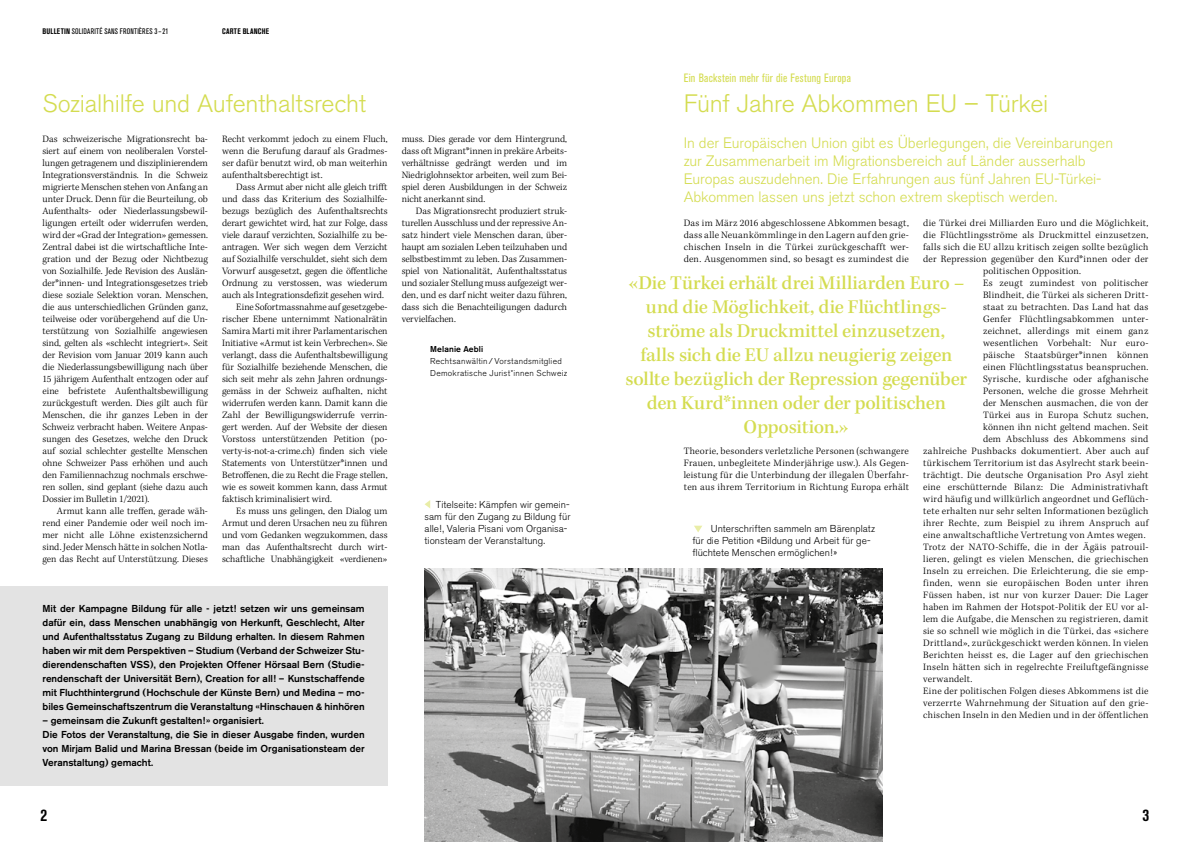
<style>
.page{position:relative;width:1191px;height:842px;background:#fff}
.page>*{position:absolute;margin:0;border:0;box-sizing:border-box;transform-origin:0 0}
.H2_25{font:300 25px "Akzidenz Grotesk BE";letter-spacing:-.01em;color:#d4dc50}
.Zitate_20{font:500 20px/24px "Kepler Std";letter-spacing:-.01em;color:#d4dc50;text-align:center}
.t1{font:700 condensed 17px "Akzidenz Grotesk BE";color:#000}
.H3_15_Lead{font:300 15px/18px "Akzidenz Grotesk BE";letter-spacing:-.005em;color:#d4dc50}
.Obertitel_12{font:condensed 12px "Akzidenz Grotesk BE";letter-spacing:.02em;color:#d4dc50}
.Lauftext_mit_10{font:300 10px/12px "Kepler Std";color:#000;text-align:justify}
.Obertitel_12-2{font:300 10px/12px "Kepler Std";letter-spacing:.025em;color:#000;text-align:justify}
.Fotostrecke_10{font:500 10px/14px "Akzidenz Grotesk BE";letter-spacing:-.005em;color:#000;text-align:justify}
.Fotolegende_10{font:300 10px/12px "Akzidenz Grotesk BE";letter-spacing:.005em;color:#000}
.Person_8{font:300 8.5px/12px "Akzidenz Grotesk BE";letter-spacing:.03em;color:#000}
.Rubrik_10{font:condensed 8px "Akzidenz Grotesk BE";letter-spacing:.025em;color:#000}
.t2{font:700 condensed 8px "Akzidenz Grotesk BE";letter-spacing:.03em;color:#000}
.s1{font-weight:700}
.s2{font-weight:500}
</style>
<div class="page">
<svg style="left:424px;top:500px;width:6px;height:8px"></svg>
<div style="left:0;top:586px;width:387px;height:199px;background:#e3e3e3"></div>
<img style="left:424px;top:568px;width:458px;height:274px">
<svg style="left:694px;top:526px;width:8px;height:6px"></svg>
<svg style="left:737px;top:627px;width:45px;height:62px;background:#999998"></svg>
<p class="Rubrik_10" style="left:43px;top:27px;width:127px"><span class="s1">BULLETIN</span> SOLIDARITÉ SANS FRONTIÈRES 3–21</p>
<p class="t2" style="left:222px;top:27px;width:48px">CARTE BLANCHE</p>
<p class="H2_25" style="left:43px;top:90px;width:325px">Sozialhilfe und Aufenthaltsrecht</p>
<p class="Lauftext_mit_10" style="left:43px;top:134px;width:167px">Das schweizerische Migrationsrecht ba&shy;siert auf einem von neoliberalen Vorstel&shy;lungen getragenem und disziplinierendem Integrationsverständnis. In die Schweiz migrierte Menschen stehen von Anfang an unter Druck. Denn für die Beurteilung, ob Aufenthalts- oder Niederlassungsbewil&shy;ligungen erteilt oder widerrufen werden, wird der «Grad der Integration» gemessen.<br>Zentral dabei ist die wirtschaftliche Inte&shy;gration und der Bezug oder Nichtbezug von Sozialhilfe. Jede Revision des Auslän&shy;der*innen- und Integrationsgesetzes trieb diese soziale Selektion voran. Menschen, die aus unterschiedlichen Gründen ganz, teilweise oder vorübergehend auf die Un&shy;terstützung von Sozialhilfe angewiesen sind, gelten als «schlecht integriert». Seit der Revision vom Januar 2019 kann auch die Niederlassungsbewilligung nach über 15 jährigem Aufenthalt entzogen oder auf eine befristete Aufenthaltsbewilligung zurückgestuft werden. Dies gilt auch für Menschen, die ihr ganzes Leben in der Schweiz verbracht haben. Weitere Anpas&shy;sungen des Gesetzes, welche den Druck auf sozial schlechter gestellte Menschen ohne Schweizer Pass erhöhen und auch den Familiennachzug nochmals erschwe&shy;ren sollen, sind geplant (siehe dazu auch Dossier im Bulletin 1/2021).</p>
<p class="Lauftext_mit_10" style="left:43px;top:506px;width:167px;text-indent:14px">Armut kann alle treffen, gerade wäh&shy;rend einer Pandemie oder weil noch im&shy;mer nicht alle Löhne existenzsichernd sind. Jeder Mensch hätte in solchen Notla&shy;gen das Recht auf Unterstützung. Dieses</p>
<p class="Lauftext_mit_10" style="left:222px;top:134px;width:167px">Recht verkommt jedoch zu einem Fluch, wenn die Berufung darauf als Gradmes&shy;ser dafür benutzt wird, ob man weiterhin aufenthaltsberechtigt ist.</p>
<p class="Lauftext_mit_10" style="left:222px;top:182px;width:167px;text-indent:14px">Dass Armut aber nicht alle gleich trifft und dass das Kriterium des Sozialhilfe&shy;bezugs bezüglich des Aufenthaltsrechts derart gewichtet wird, hat zur Folge, dass viele darauf verzichten, Sozialhilfe zu be&shy;antragen. Wer sich wegen dem Verzicht auf Sozialhilfe verschuldet, sieht sich dem Vorwurf ausgesetzt, gegen die öffentliche Ordnung zu verstossen, was wiederum auch als Integrationsdefizit gesehen wird.</p>
<p class="Lauftext_mit_10" style="left:222px;top:302px;width:167px;text-indent:14px">Eine Sofortmassnahme auf gesetzgebe&shy;rischer Ebene unternimmt Nationalrätin Samira Marti mit ihrer Parlamentarischen Initiative «Armut ist kein Verbrechen». Sie verlangt, dass die Aufenthaltsbewilligung für Sozialhilfe beziehende Menschen, die sich seit mehr als zehn Jahren ordnungs&shy;gemäss in der Schweiz aufhalten, nicht widerrufen werden kann. Damit kann die Zahl der Bewilligungswiderrufe verrin&shy;gert werden. Auf der Website der diesen Vorstoss unterstützenden Petition (po&shy;verty-is-not-a-crime.ch) finden sich viele Statements von Unterstützer*innen und Betroffenen, die zu Recht die Frage stellen, wie es soweit kommen kann, dass Armut faktisch kriminalisiert wird.</p>
<p class="Lauftext_mit_10" style="left:222px;top:506px;width:167px;text-indent:14px">Es muss uns gelingen, den Dialog um Armut und deren Ursachen neu zu führen und vom Gedanken wegzukommen, dass man das Aufenthaltsrecht durch wirt&shy;schaftliche Unabhängigkeit «verdienen»</p>
<p class="Lauftext_mit_10" style="left:402px;top:134px;width:167px">muss. Dies gerade vor dem Hintergrund, dass oft Migrant*innen in prekäre Arbeits&shy;verhältnisse gedrängt werden und im Niedriglohnsektor arbeiten, weil zum Bei&shy;spiel deren Ausbildungen in der Schweiz nicht anerkannt sind.</p>
<p class="Lauftext_mit_10" style="left:402px;top:206px;width:167px;text-indent:14px">Das Migrationsrecht produziert struk&shy;turellen Ausschluss und der repressive An&shy;satz hindert viele Menschen daran, über&shy;haupt am sozialen Leben teilzuhaben und selbstbestimmt zu leben. Das Zusammen&shy;spiel von Nationalität, Aufenthaltsstatus und sozialer Stellung muss aufgezeigt wer&shy;den, und es darf nicht weiter dazu führen, dass sich die Benachteiligungen dadurch vervielfachen.</p>
<p class="Person_8" style="left:430px;top:344px;width:138px"><span class="s2">Melanie Aebli<br></span>Rechtsanwältin / Vorstandsmitglied<br>Demokratische Jurist*innen Schweiz</p>
<p class="Fotolegende_10" style="left:424px;top:499px;width:147px;text-indent:11px">Titelseite: Kämpfen wir gemein&shy;sam für den Zugang zu Bildung für alle!, Valeria Pisani vom Organisa&shy;tionsteam der Veranstaltung.</p>
<p class="Fotostrecke_10" style="left:43px;top:602px;width:324px">Mit der Kampagne Bildung für alle - jetzt! setzen wir uns gemeinsam dafür ein, dass Menschen unabhängig von Herkunft, Geschlecht, Alter und Aufenthaltsstatus Zugang zu Bildung erhalten. In diesem Rahmen haben wir mit dem Perspektiven – Studium (Verband der Schweizer Stu&shy;dierendenschaften VSS), den Projekten Offener Hörsaal Bern (Studie&shy;rendenschaft der Universität Bern), Creation for all! – Kunstschaffende mit Fluchthintergrund (Hochschule der Künste Bern) und Medina – mo&shy;biles Gemeinschaftszentrum die Veranstaltung «Hinschauen &amp; hinhören</p>
<p class="Fotostrecke_10" style="left:43px;top:714px;width:223px">– gemeinsam die Zukunft gestalten!» organisiert.</p>
<p class="Fotostrecke_10" style="left:43px;top:728px;width:324px">Die Fotos der Veranstaltung, die Sie in dieser Ausgabe finden, wurden von Mirjam Balid und Marina Bressan (beide im Organisationsteam der Veranstaltung) gemacht.</p>
<p class="Obertitel_12" style="left:683px;top:72px;width:169px">Ein Backstein mehr für die Festung Europa</p>
<p class="H2_25" style="left:683px;top:90px;width:366px">Fünf Jahre Abkommen EU – Türkei</p>
<p class="H3_15_Lead" style="left:683px;top:134px;width:431px">In der Europäischen Union gibt es Überlegungen, die Vereinbarungen zur Zusammenarbeit im Migrationsbereich auf Länder ausserhalb Europas auszudehnen. Die Erfahrungen aus fünf Jahren EU-Türkei-Abkommen lassen uns jetzt schon extrem skeptisch werden.</p>
<p class="Obertitel_12-2" style="left:923px;top:218px;width:227px">die Türkei drei Milliarden Euro und die Möglichkeit,</p>
<p class="Obertitel_12-2" style="left:923px;top:230px;width:227px">die Flüchtlingsströme als Druckmittel einzusetzen,</p>
<p class="Obertitel_12-2" style="left:923px;top:242px;width:227px">falls sich die EU allzu kritisch zeigen sollte bezüglich</p>
<p class="Obertitel_12-2" style="left:923px;top:254px;width:227px">der Repression gegenüber den Kurd*innen oder der</p>
<p class="Obertitel_12-2" style="left:983px;top:266px;width:100px">politischen Opposition.</p>
<p class="Obertitel_12-2" style="left:923px;top:278px;width:227px;text-align:right">Es zeugt zumindest von politischer<br>Blindheit, die Türkei als sicheren Dritt-<br>staat zu betrachten. Das Land hat das<br>Genfer Flüchtlingsabkommen unter-<br>zeichnet, allerdings mit einem ganz<br>wesentlichen Vorbehalt: Nur euro-<br>päische Staatsbürger*innen können<br>einen Flüchtlingsstatus beanspruchen.<br>Syrische, kurdische oder afghanische<br>Personen, welche die grosse Mehrheit<br>der Menschen ausmachen, die von der<br>Türkei aus in Europa Schutz suchen,<br>können ihn nicht geltend machen. Seit<br>dem Abschluss des Abkommens sind<br>zahlreiche Pushbacks dokumentiert. Aber auch auf türkischem Territorium ist das Asylrecht stark beein&shy;trächtigt. Die deutsche Organisation Pro Asyl zieht eine erschütternde Bilanz: Die Administrativhaft wird häufig und willkürlich angeordnet und Geflüch&shy;tete erhalten nur sehr selten Informationen bezüglich ihrer Rechte, zum Beispiel zu ihrem Anspruch auf eine anwaltschaftliche Vertretung von Amtes wegen.</p>
<p class="Obertitel_12-2" style="left:923px;top:542px;width:227px">Trotz der NATO-Schiffe, die in der Ägäis patrouil&shy;lieren, gelingt es vielen Menschen, die griechischen Inseln zu erreichen. Die Erleichterung, die sie emp&shy;finden, wenn sie europäischen Boden unter ihren Füssen haben, ist nur von kurzer Dauer: Die Lager haben im Rahmen der Hotspot-Politik der EU vor al&shy;lem die Aufgabe, die Menschen zu registrieren, damit sie so schnell wie möglich in die Türkei, das «sichere Drittland», zurückgeschickt werden können. In vielen Berichten heisst es, die Lager auf den griechischen Inseln hätten sich in regelrechte Freiluftgefängnisse verwandelt.</p>
<p class="Obertitel_12-2" style="left:923px;top:686px;width:227px">Eine der politischen Folgen dieses Abkommens ist die verzerrte Wahrnehmung der Situation auf den grie&shy;chischen Inseln in den Medien und in der öffentlichen</p>
<p class="Obertitel_12-2" style="left:683px;top:218px;width:227px">Das im März 2016 abgeschlossene Abkommen besagt, dass alle Neuankömmlinge in den Lagern auf den grie&shy;chischen Inseln in die Türkei zurückgeschafft wer&shy;den. Ausgenommen sind, so besagt es zumindest die</p>
<p class="Zitate_20" style="left:625px;top:271px;width:343px">«Die Türkei erhält drei Milliarden Euro – und die Möglichkeit, die Flüchtlings&shy;ströme als Druckmittel einzusetzen,<br>falls sich die EU allzu neugierig zeigen sollte bezüglich der Repression gegenüber den Kurd*innen oder der politischen Opposition.»</p>
<p class="Obertitel_12-2" style="left:683px;top:446px;width:227px">Theorie, besonders verletzliche Personen (schwangere Frauen, unbegleitete Minderjährige usw.). Als Gegen&shy;leistung für die Unterbindung der illegalen Überfahr&shy;ten aus ihrem Territorium in Richtung Europa erhält</p>
<p class="Fotolegende_10" style="left:692px;top:523px;width:184px;text-indent:18px">Unterschriften sammeln am Bärenplatz für die Petition «Bildung und Arbeit für ge&shy;flüchtete Menschen ermöglichen!»</p>
<h3 class="t1" style="left:40px;top:805px;width:8px">2</h3>
<h3 class="t1" style="left:1142px;top:805px;width:8px">3</h3>
</div>
